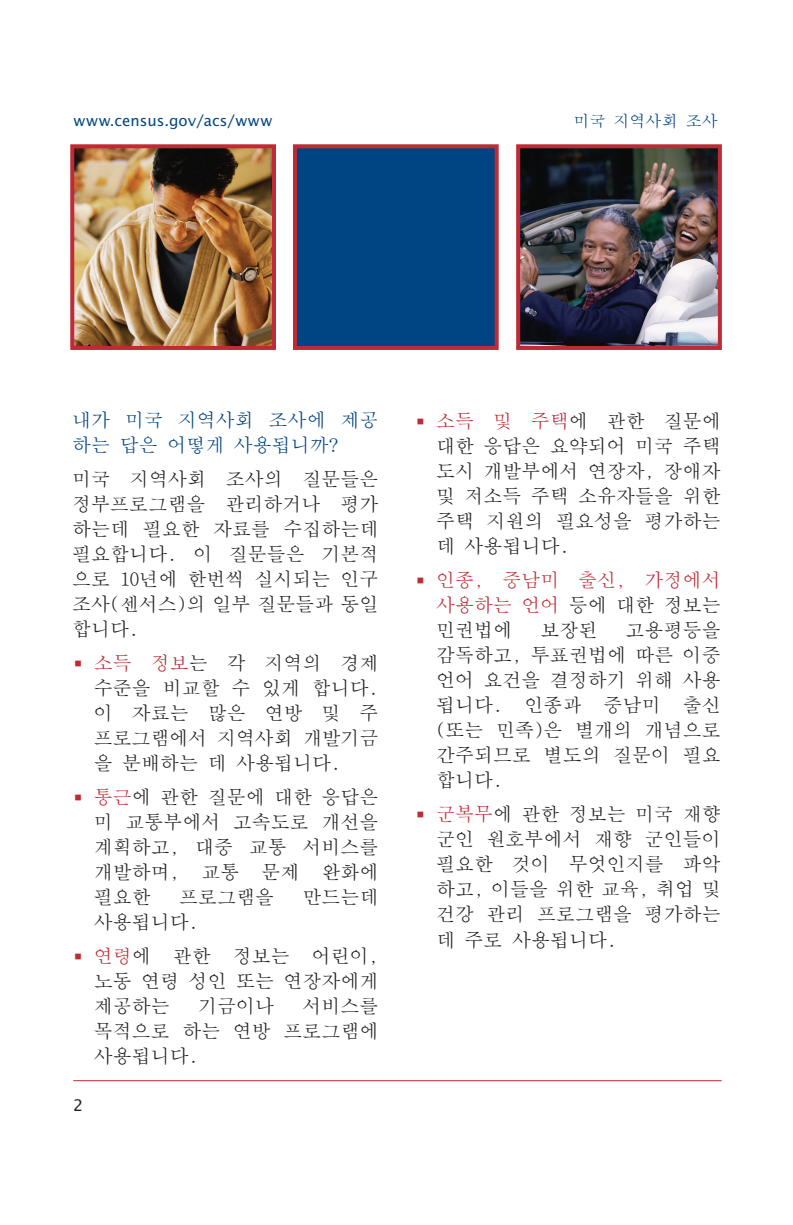
<style>
.page{position:relative;width:793px;height:1225px;background:#fff}
.page>*{position:absolute;margin:0;border:0;box-sizing:border-box;transform-origin:0 0}
.t1{font:19px/25px "Batang Che";color:#231f20;text-align:justify}
.t2{font:19px/25px "Batang Che";color:#be2b36;text-align:justify}
.t3{font:19px/25px "Batang Che";color:#004583}
.t4{font:16px "Batang Che";color:#004583}
.t5{font:15px "Lucida Sans";color:#004583}
.s1{font-family:"Lucida Sans";color:#be2b36}
.s2{color:#be2b36}
.s3{font-family:"Lucida Sans"}
.s4{color:#231f20}
</style>
<div class="page">
<hr style="left:73px;top:1080px;width:648px;height:1px;background:#be2b36">
<div style="left:295px;top:146px;width:201px;height:202px;background:#004583"></div>
<div style="left:293px;top:144px;width:205px;height:206px;border:4px solid #be2b36"></div>
<img style="left:521px;top:149px;width:195px;height:196px">
<div style="left:516px;top:144px;width:205px;height:206px;border:4px solid #be2b36"></div>
<img style="left:75px;top:149px;width:196px;height:196px">
<div style="left:70px;top:144px;width:206px;height:206px;border:4px solid #be2b36"></div>
<p class="t5" style="left:73px;top:112px;width:201px">www.census.gov/acs/www</p>
<p class="t4" style="left:573px;top:113px;width:145px">미국 지역사회 조사</p>
<p class="t3" style="left:72px;top:408px;width:307px">내가 미국 지역사회 조사에 제공 하는 답은 어떻게 사용됩니까?</p>
<p class="t1" style="left:72px;top:467px;width:308px">미국 지역사회 조사의 질문들은 정부프로그램을 관리하거나 평가 하는데 필요한 자료를 수집하는데 필요합니다. 이 질문들은 기본적 으로 10년에 한번씩 실시되는 인구 조사(센서스)의 일부 질문들과 동일 합니다.</p>
<p class="t1" style="left:94px;top:651px;width:286px;text-indent:-22px"><span class="s1">•</span> <span class="s2">소득 정보</span>는 각 지역의 경제 수준을 비교할 수 있게 합니다. 이 자료는 많은 연방 및 주 프로그램에서 지역사회 개발기금 을 분배하는 데 사용됩니다.</p>
<p class="t1" style="left:94px;top:785px;width:286px;text-indent:-22px"><span class="s1">•</span> <span class="s2">통근</span>에 관한 질문에 대한 응답은 미 교통부에서 고속도로 개선을 계획하고, 대중 교통 서비스를 개발하며, 교통 문제 완화에 필요한</p>
<p class="t1" style="left:179px;top:885px;width:96px">프로그램을</p>
<p class="t1" style="left:302px;top:885px;width:77px">만드는데</p>
<p class="t1" style="left:94px;top:910px;width:106px">사용됩니다.</p>
<p class="t1" style="left:94px;top:944px;width:286px;text-indent:-22px"><span class="s1">•</span> <span class="s2">연령</span>에 관한 정보는 어린이, 노동 연령 성인 또는 연장자에게 제공하는</p>
<p class="t1" style="left:94px;top:994px;width:286px;text-indent:208px">서비스를 목적으로 하는 연방 프로그램에 사용됩니다.</p>
<p class="t1" style="left:198px;top:994px;width:77px">기금이나</p>
<p class="t1" style="left:436px;top:410px;width:286px;text-indent:-22px"><span class="s1">•</span> <span class="s2">소득 및 주택</span>에 관한 질문에 대한 응답은 요약되어 미국 주택 도시 개발부에서 연장자, 장애자 및 저소득 주택 소유자들을 위한 주택 지원의 필요성을 평가하는 데 사용됩니다.</p>
<p class="t2" style="left:436px;top:569px;width:286px;text-indent:-22px"><span class="s3">•</span> 인종, 중남미 출신, 가정에서 사용하는 언어 <span class="s4">등에 대한 정보는 민권법에</span></p>
<p class="t1" style="left:436px;top:619px;width:286px;text-indent:189px">고용평등을 감독하고, 투표권법에 따른 이중 언어 요건을 결정하기 위해 사용 됩니다. 인종과 중남미 출신 (또는 민족)은 별개의 개념으로 간주되므로 별도의 질문이 필요 합니다.</p>
<p class="t1" style="left:436px;top:803px;width:286px;text-indent:-22px"><span class="s1">•</span> <span class="s2">군복무</span>에 관한 정보는 미국 재향 군인 원호부에서 재향 군인들이 필요한 것이 무엇인지를 파악 하고, 이들을 위한 교육, 취업 및 건강 관리 프로그램을 평가하는 데 주로 사용됩니다.</p>
<p class="t1" style="left:540px;top:619px;width:58px">보장된</p>
</div>
